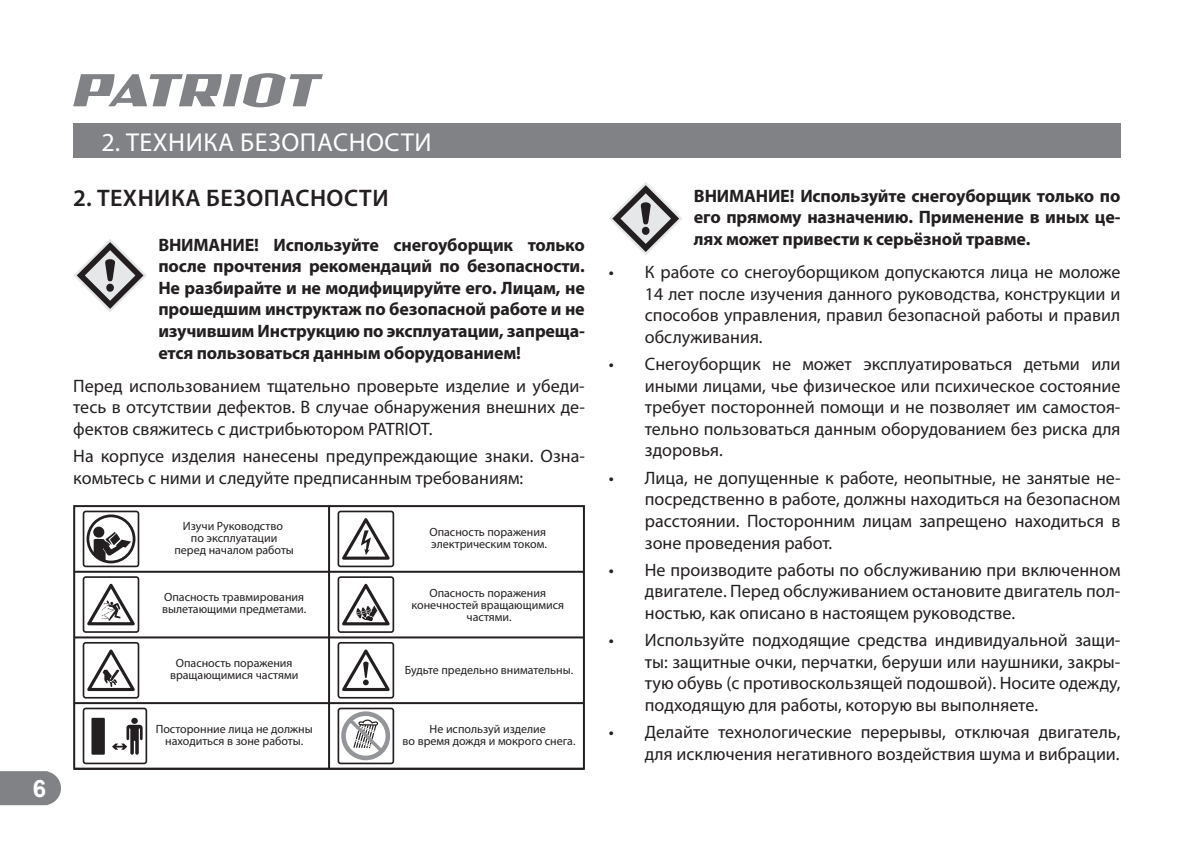
<style>
.page{position:relative;width:1194px;height:843px;background:#fff}
.page>*{position:absolute;margin:0;border:0;box-sizing:border-box;transform-origin:0 0}
.t1{font:26px "Myriad Pro";letter-spacing:.02em;color:#fff}
.t2{font:600 24px "Myriad Pro";letter-spacing:.02em;color:#231f20}
.t3{font:700 24px "Arial";color:#fff}
.t4{font:18px/21.6px "Myriad Pro";color:#231f20;text-align:justify}
.t5{font:700 18px/21.6px "Myriad Pro";letter-spacing:-.01em;color:#231f20;text-align:justify}
.t6{font:12px/12px "Myriad Pro";color:#231f20;text-align:center}
</style>
<div class="page">
<svg style="left:0;top:771px;width:61px;height:34px;background:#88898c"></svg>
<svg style="left:73px;top:73px;width:250px;height:34px"></svg>
<div style="left:73px;top:124px;width:1047px;height:34px;background:#808285"></div>
<svg style="left:73px;top:239px;width:74px;height:73px"></svg>
<div style="left:73px;top:505px;width:512px;height:265px;border:2px solid #231f20"></div>
<hr style="left:74px;top:571px;width:510px;height:2px;background:#231f20">
<hr style="left:74px;top:636px;width:510px;height:2px;background:#231f20">
<hr style="left:74px;top:768px;width:510px;height:2px;background:#231f20">
<hr style="left:74px;top:702px;width:510px;height:2px;background:#231f20">
<hr style="left:328px;top:506px;width:2px;height:263px;background:#231f20">
<svg style="left:83px;top:576px;width:56px;height:57px"></svg>
<svg style="left:337px;top:576px;width:57px;height:57px"></svg>
<svg style="left:83px;top:708px;width:64px;height:56px"></svg>
<svg style="left:337px;top:511px;width:57px;height:56px"></svg>
<svg style="left:83px;top:511px;width:56px;height:56px"></svg>
<div style="left:93px;top:527px;width:11px;height:11px;background:#231f20;border-radius:50%"></div>
<svg style="left:337px;top:708px;width:57px;height:56px"></svg>
<svg style="left:337px;top:642px;width:57px;height:56px"></svg>
<svg style="left:83px;top:642px;width:56px;height:56px"></svg>
<div style="left:91px;top:718px;width:14px;height:37px;background:#231f20"></div>
<svg style="left:609px;top:182px;width:73px;height:73px"></svg>
<h2 class="t3" style="left:33px;top:774px;width:15px">6</h2>
<h1 class="t1" style="left:102px;top:130px;width:331px">2. ТЕХНИКА БЕЗОПАСНОСТИ</h1>
<h2 class="t2" style="left:73px;top:186px;width:317px">2. ТЕХНИКА БЕЗОПАСНОСТИ</h2>
<p class="t5" style="left:158px;top:235px;width:428px">ВНИМАНИЕ! Используйте снегоуборщик только после прочтения рекомендаций по безопасности.<br>Не разбирайте и не модифицируйте его. Лицам, не прошедшим инструктаж по безопасной работе и не изучившим Инструкцию по эксплуатации, запреща&shy;ется пользоваться данным оборудованием!</p>
<p class="t4" style="left:73px;top:375px;width:513px">Перед использованием тщательно проверьте изделие и убеди&shy;тесь в отсутствии дефектов. В случае обнаружения внешних де&shy;фектов свяжитесь с дистрибьютором PATRIOT.</p>
<p class="t4" style="left:73px;top:446px;width:513px">На корпусе изделия нанесены предупреждающие знаки. Озна&shy;комьтесь с ними и следуйте предписанным требованиям:</p>
<p class="t6" style="left:174px;top:521px;width:121px">Изучи Руководство<br>по эксплуатации перед началом работы</p>
<p class="t6" style="left:162px;top:592px;width:146px;text-align:left">Опасность травмирования вылетающими предметами.</p>
<p class="t6" style="left:170px;top:658px;width:130px">Опасность поражения вращающимися частями</p>
<p class="t6" style="left:429px;top:527px;width:119px;text-align:left">Опасность поражения электрическим током.</p>
<p class="t6" style="left:411px;top:588px;width:154px">Опасность поражения конечностей вращающимися частями.</p>
<p class="t6" style="left:405px;top:665px;width:170px">Будьте предельно внимательны.</p>
<p class="t6" style="left:156px;top:724px;width:158px">Посторонние лица не должны находиться в зоне работы.</p>
<p class="t6" style="left:402px;top:724px;width:174px">Не используй изделие<br>во время дождя и мокрого снега.</p>
<p class="t5" style="left:694px;top:186px;width:428px">ВНИМАНИЕ! Используйте снегоуборщик только по его прямому назначению. Применение в иных це&shy;лях может привести к серьёзной травме.</p>
<p class="t4" style="left:645px;top:262px;width:477px;text-indent:-36px">• К работе со снегоуборщиком допускаются лица не моложе 14 лет после изучения данного руководства, конструкции и способов управления, правил безопасной работы и правил обслуживания.</p>
<p class="t4" style="left:645px;top:354px;width:477px;text-indent:-36px">• Снегоуборщик не может эксплуатироваться детьми или иными лицами, чье физическое или психическое состояние требует посторонней помощи и не позволяет им самостоя&shy;тельно пользоваться данным оборудованием без риска для здоровья.</p>
<p class="t4" style="left:645px;top:467px;width:477px;text-indent:-36px">• Лица, не допущенные к работе, неопытные, не занятые не&shy;посредственно в работе, должны находиться на безопасном расстоянии. Посторонним лицам запрещено находиться в зоне проведения работ.</p>
<p class="t4" style="left:645px;top:560px;width:477px;text-indent:-36px">• Не производите работы по обслуживанию при включенном двигателе. Перед обслуживанием остановите двигатель пол&shy;ностью, как описано в настоящем руководстве.</p>
<p class="t4" style="left:645px;top:630px;width:477px;text-indent:-36px">• Используйте подходящие средства индивидуальной защи&shy;ты: защитные очки, перчатки, беруши или наушники, закры&shy;тую обувь (с противоскользящей подошвой). Носите одежду, подходящую для работы, которую вы выполняете.</p>
<p class="t4" style="left:609px;top:722px;width:513px;text-align:right">• Делайте технологические перерывы, отключая двигатель, для исключения негативного воздействия шума и вибрации.</p>
</div>
